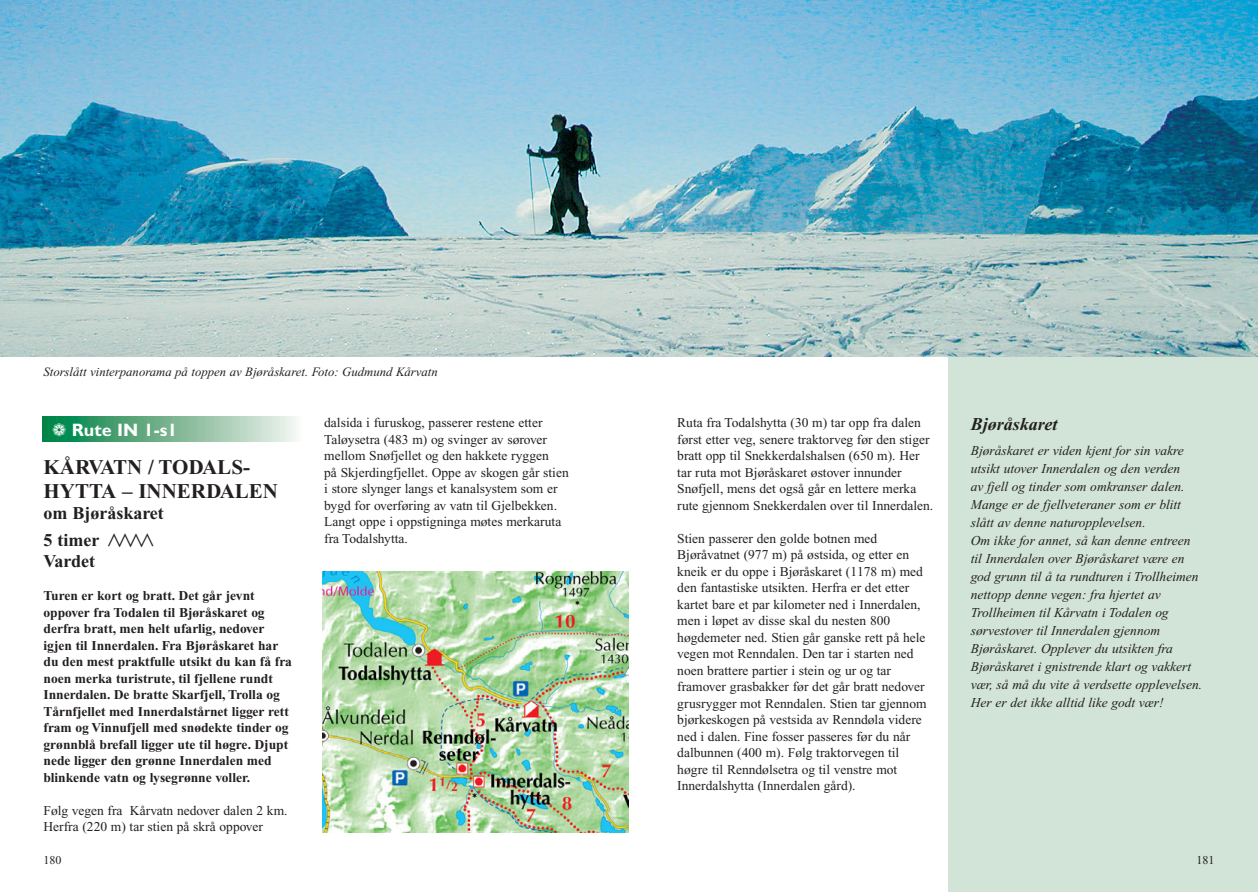
<style>
.page{position:relative;width:1258px;height:892px;background:#fff}
.page>*{position:absolute;margin:0;border:0;box-sizing:border-box;transform-origin:0 0}
.t1{font:700 21px/24px "Times New Roman";color:#231f20}
.t2{font:700 18px/27px "Times New Roman";color:#231f20}
.t3{font:700 18px "Gill Sans";color:#fff}
.t4{font:italic 700 18px "Times New Roman";color:#231f20}
.t5{font:13.5px/16.5px "Times New Roman";color:#231f20}
.t6{font:italic 13.5px/18px "Times New Roman";color:#231f20}
.t7{font:700 13.5px/16.5px "Times New Roman";color:#231f20}
.t8{font:italic 12.75px "Times New Roman";color:#231f20}
.t9{font:12px "Times New Roman";color:#231f20}
</style>
<div class="page">
<div style="left:948px;top:0;width:310px;height:892px;background:#d1e4d7"></div>
<svg style="left:42px;top:416px;width:254px;height:26px"></svg>
<img style="left:323px;top:571px;width:306px;height:262px">
<img style="left:0;top:0;width:1258px;height:357px">
<p class="t8" style="left:43px;top:364px;width:396px">Storslått vinterpanorama på toppen av Bjøråskaret. Foto: Gudmund Kårvatn</p>
<h2 class="t3" style="left:52px;top:419px;width:127px">❁ Rute IN 1-s1</h2>
<p class="t5" style="left:324px;top:414px;width:246px">dalsida i furuskog, passerer restene etter Taløysetra (483 m) og svinger av sørover mellom Snøfjellet og den hakkete ryggen<br>på Skjerdingfjellet. Oppe av skogen går stien i store slynger langs et kanalsystem som er bygd for overføring av vatn til Gjelbekken.<br>Langt oppe i oppstigninga møtes merkaruta fra Todalshytta.</p>
<h2 class="t4" style="left:970px;top:414px;width:88px">Bjøråskaret</h2>
<p class="t5" style="left:677px;top:414px;width:257px">Ruta fra Todalshytta (30 m) tar opp fra dalen først etter veg, senere traktorveg før den stiger bratt opp til Snekkerdalshalsen (650 m). Her tar ruta mot Bjøråskaret østover innunder Snøfjell, mens det også går en lettere merka rute gjennom Snekkerdalen over til Innerdalen.</p>
<p class="t5" style="left:677px;top:530px;width:251px">Stien passerer den golde botnen med Bjøråvatnet (977 m) på østsida, og etter en kneik er du oppe i Bjøråskaret (1178 m) med den fantastiske utsikten. Herfra er det etter kartet bare et par kilometer ned i Innerdalen, men i løpet av disse skal du nesten 800 høgdemeter ned. Stien går ganske rett på hele vegen mot Renndalen. Den tar i starten ned noen brattere partier i stein og ur og tar framover grasbakker før det går bratt nedover grusrygger mot Renndalen. Stien tar gjennom bjørkeskogen på vestsida av Renndøla videre ned i dalen. Fine fosser passeres før du når dalbunnen (400 m). Følg traktorvegen til høgre til Renndølsetra og til venstre mot Innerdalshytta (Innerdalen gård).</p>
<p class="t6" style="left:970px;top:442px;width:233px">Bjøråskaret er viden kjent for sin vakre utsikt utover Innerdalen og den verden<br>av fjell og tinder som omkranser dalen.<br>Mange er de fjellveteraner som er blitt slått av denne naturopplevelsen.<br>Om ikke for annet, så kan denne entreen til Innerdalen over Bjøråskaret være en god grunn til å ta rundturen i Trollheimen nettopp denne vegen: fra hjertet av Trollheimen til Kårvatn i Todalen og sørvestover til Innerdalen gjennom Bjøråskaret. Opplever du utsikten fra Bjøråskaret i gnistrende klart og vakkert vær, så må du vite å verdsette opplevelsen.<br>Her er det ikke alltid like godt vær!</p>
<h1 class="t1" style="left:43px;top:455px;width:236px">KÅRVATN / TODALS-<br>HYTTA – INNERDALEN</h1>
<h2 class="t2" style="left:43px;top:500px;width:122px">om Bjøråskaret<br>5 timer</h2>
<h2 class="t2" style="left:43px;top:548px;width:53px">Vardet</h2>
<p class="t7" style="left:43px;top:587px;width:250px">Turen er kort og bratt. Det går jevnt oppover fra Todalen til Bjøråskaret og derfra bratt, men helt ufarlig, nedover igjen til Innerdalen. Fra Bjøråskaret har du den mest praktfulle utsikt du kan få fra noen merka turistrute, til fjellene rundt Innerdalen. De bratte Skarfjell, Trolla og Tårnfjellet med Innerdalstårnet ligger rett fram og Vinnufjell med snødekte tinder og grønnblå brefall ligger ute til høgre. Djupt nede ligger den grønne Innerdalen med blinkende vatn og lysegrønne voller.</p>
<p class="t5" style="left:43px;top:802px;width:245px">Følg vegen fra Kårvatn nedover dalen 2 km.<br>Herfra (220 m) tar stien på skrå oppover</p>
<p class="t9" style="left:43px;top:853px;width:20px">180</p>
<p class="t9" style="left:1196px;top:853px;width:19px">181</p>
</div>
